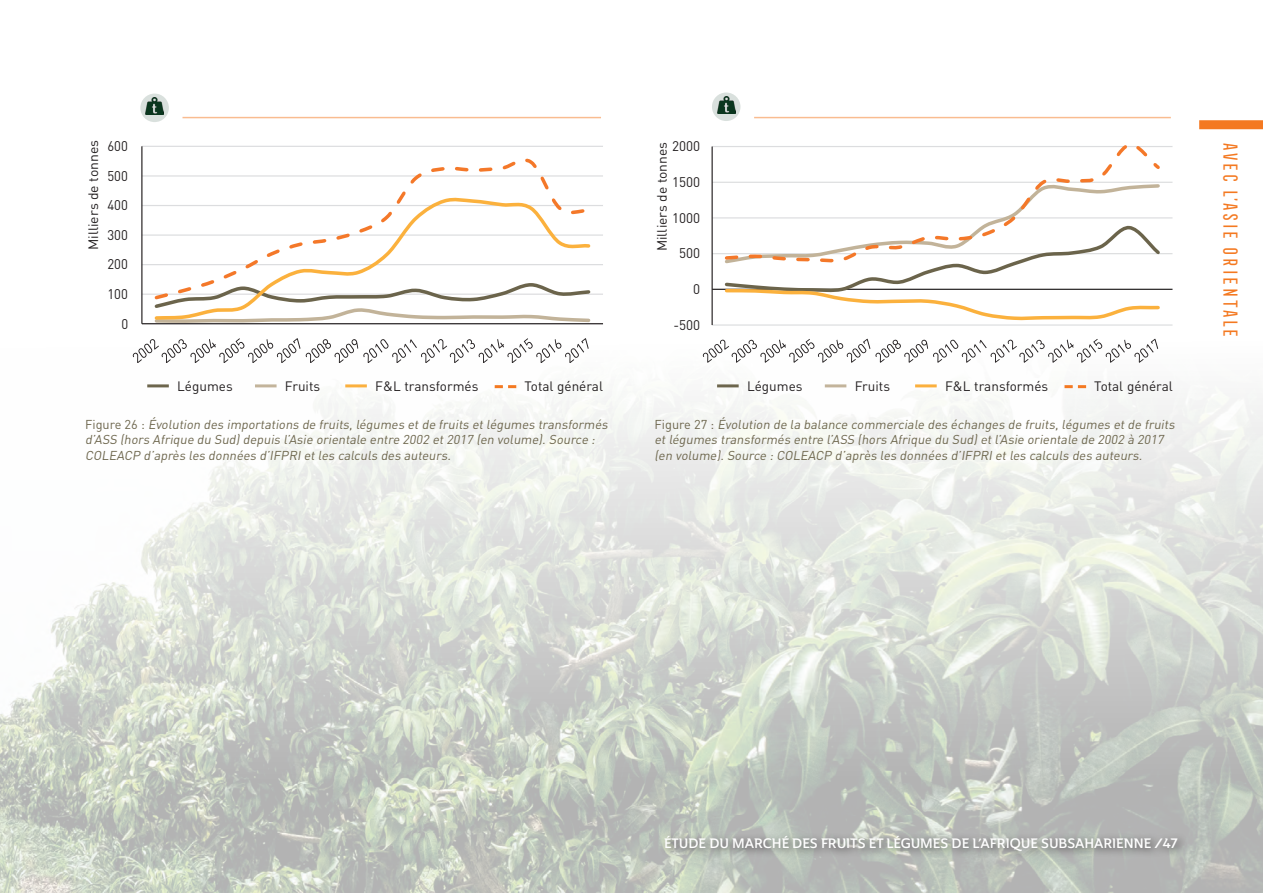
<style>
.page{position:relative;width:1263px;height:893px;background:#fff}
.page>*{position:absolute;margin:0;border:0;box-sizing:border-box;transform-origin:0 0}
.t1{font:19.5px "Frontage Condensed";color:#f47921}
.t2{font:13.95px "DIN Pro";color:#231f20;scale:.94 1}
.t3{font:13.8px "DIN Pro";color:#231f20}
.Body{font:13.5px "DIN Pro";color:#231f20}
.t4{font:13.5px "Ainslie Nor Dem";color:#fff}
.Titre_figure{font:italic 12.75px/15.3px "DIN Pro";color:#6d664d}
.s1{font-style:normal}
</style>
<div class="page">
<img style="left:0;top:93px;width:1263px;height:800px">
<div style="left:1199px;top:120px;width:64px;height:9px;background:#f47921"></div>
<div style="left:660px;top:831px;width:528px;height:30px;background:#231f20;opacity:.75"></div>
<hr style="left:142px;top:294px;width:461px;height:1px;background:#dcdddf">
<hr style="left:142px;top:264px;width:461px;height:1px;background:#dcdddf">
<hr style="left:142px;top:234px;width:461px;height:2px;background:#dcdddf">
<hr style="left:142px;top:205px;width:461px;height:1px;background:#dcdddf">
<hr style="left:142px;top:175px;width:461px;height:2px;background:#dcdddf">
<hr style="left:142px;top:146px;width:461px;height:1px;background:#dcdddf">
<hr style="left:141px;top:146px;width:1px;height:178px;background:#231f20">
<hr style="left:142px;top:323px;width:461px;height:1px;background:#231f20">
<svg style="left:152px;top:302px;width:440px;height:23px"></svg>
<svg style="left:153px;top:302px;width:439px;height:20px"></svg>
<svg style="left:152px;top:155px;width:440px;height:147px"></svg>
<svg style="left:133px;top:338px;width:167px;height:24px"></svg>
<svg style="left:306px;top:338px;width:283px;height:24px"></svg>
<hr style="left:712px;top:324px;width:460px;height:2px;background:#dcdddf">
<hr style="left:712px;top:253px;width:460px;height:1px;background:#dcdddf">
<hr style="left:712px;top:217px;width:460px;height:1px;background:#dcdddf">
<hr style="left:712px;top:182px;width:460px;height:1px;background:#dcdddf">
<hr style="left:712px;top:146px;width:460px;height:1px;background:#dcdddf">
<hr style="left:711px;top:147px;width:2px;height:178px;background:#231f20">
<hr style="left:712px;top:289px;width:460px;height:1px;background:#231f20">
<svg style="left:723px;top:263px;width:440px;height:59px"></svg>
<svg style="left:723px;top:139px;width:440px;height:124px"></svg>
<svg style="left:703px;top:339px;width:455px;height:23px"></svg>
<hr style="left:147px;top:384px;width:22px;height:3px;background:#6d664d">
<hr style="left:255px;top:384px;width:22px;height:3px;background:#c3b49b">
<hr style="left:345px;top:384px;width:22px;height:3px;background:#fbb03e">
<svg style="left:495px;top:385px;width:21px;height:3px"></svg>
<hr style="left:717px;top:384px;width:22px;height:3px;background:#6d664d">
<hr style="left:825px;top:384px;width:21px;height:3px;background:#c3b49b">
<hr style="left:915px;top:384px;width:22px;height:3px;background:#fbb03e">
<svg style="left:1064px;top:385px;width:22px;height:3px"></svg>
<div style="left:140px;top:94px;width:29px;height:28px;background:#d9e0dd;border-radius:50%"></div>
<img style="left:146px;top:97px;width:17px;height:18px">
<hr style="left:182px;top:117px;width:419px;height:1px;background:#f47921">
<div style="left:712px;top:92px;width:28px;height:29px;background:#d9e0dd;border-radius:50%"></div>
<img style="left:717px;top:96px;width:18px;height:18px">
<hr style="left:754px;top:117px;width:417px;height:1px;background:#f47921">
<p class="Body" style="left:84px;top:250px;width:112px;rotate:-90deg">Milliers de tonnes</p>
<p class="t2" style="left:107px;top:137px;width:23px">600</p>
<p class="t2" style="left:107px;top:166px;width:23px">500</p>
<p class="t2" style="left:107px;top:196px;width:23px">400</p>
<p class="t2" style="left:107px;top:225px;width:23px">300</p>
<p class="t2" style="left:107px;top:255px;width:23px">200</p>
<p class="t2" style="left:107px;top:284px;width:23px">100</p>
<p class="t2" style="left:121px;top:314px;width:9px">0</p>
<p class="t3" style="left:672px;top:137px;width:30px">2000</p>
<p class="Body" style="left:653px;top:251px;width:111px;rotate:-90deg">Milliers de tonnes</p>
<p class="t3" style="left:672px;top:172px;width:30px">1500</p>
<p class="t3" style="left:672px;top:208px;width:30px">1000</p>
<p class="t3" style="left:679px;top:244px;width:23px">500</p>
<p class="t3" style="left:693px;top:280px;width:9px">0</p>
<p class="t3" style="left:673px;top:315px;width:28px">-500</p>
<p class="Body" style="left:177px;top:377px;width:57px">Légumes</p>
<p class="Body" style="left:285px;top:377px;width:37px">Fruits</p>
<p class="Body" style="left:375px;top:377px;width:105px">F&amp;L transformés</p>
<p class="Body" style="left:524px;top:377px;width:80px">Total général</p>
<p class="Body" style="left:747px;top:377px;width:57px">Légumes</p>
<p class="Body" style="left:855px;top:377px;width:37px">Fruits</p>
<p class="Body" style="left:945px;top:377px;width:105px">F&amp;L transformés</p>
<p class="Body" style="left:1094px;top:377px;width:80px">Total général</p>
<p class="Titre_figure" style="left:85px;top:416px;width:527px"><span class="s1">F i g u re 2 6 :</span> Évolution des importations de fruits,légumes etde fruits etlégumes transformés d’ASS (hors Afrique du Sud)depuis l’Asie orientale entre 2002 et2017 (en volume).Source :<br>COLEACP d’après les données d’IFPRIetles calculs des auteurs.</p>
<p class="Titre_figure" style="left:654px;top:416px;width:524px"><span class="s1">F i g u re 2 7 :</span> Évolution de la balance commerciale des échanges de fruits,légumes etde fruits etlégumes transformés entre l’ASS (hors Afrique du Sud)etl’Asie orientale de 2002 à 2017 (en volume).Source :COLEACP d’après les données d’IFPRIetles calculs des auteurs.</p>
<h1 class="t1" style="left:1241px;top:141px;width:198px;rotate:90deg">avec l’Asie orientale</h1>
<p class="t4" style="left:664px;top:834px;width:515px">ÉTUDE DU MARCHÉ DES FRUITS ET LÉGUMES DE L’AFRIQUE SUBSAHARIENNE /47</p>
</div>
